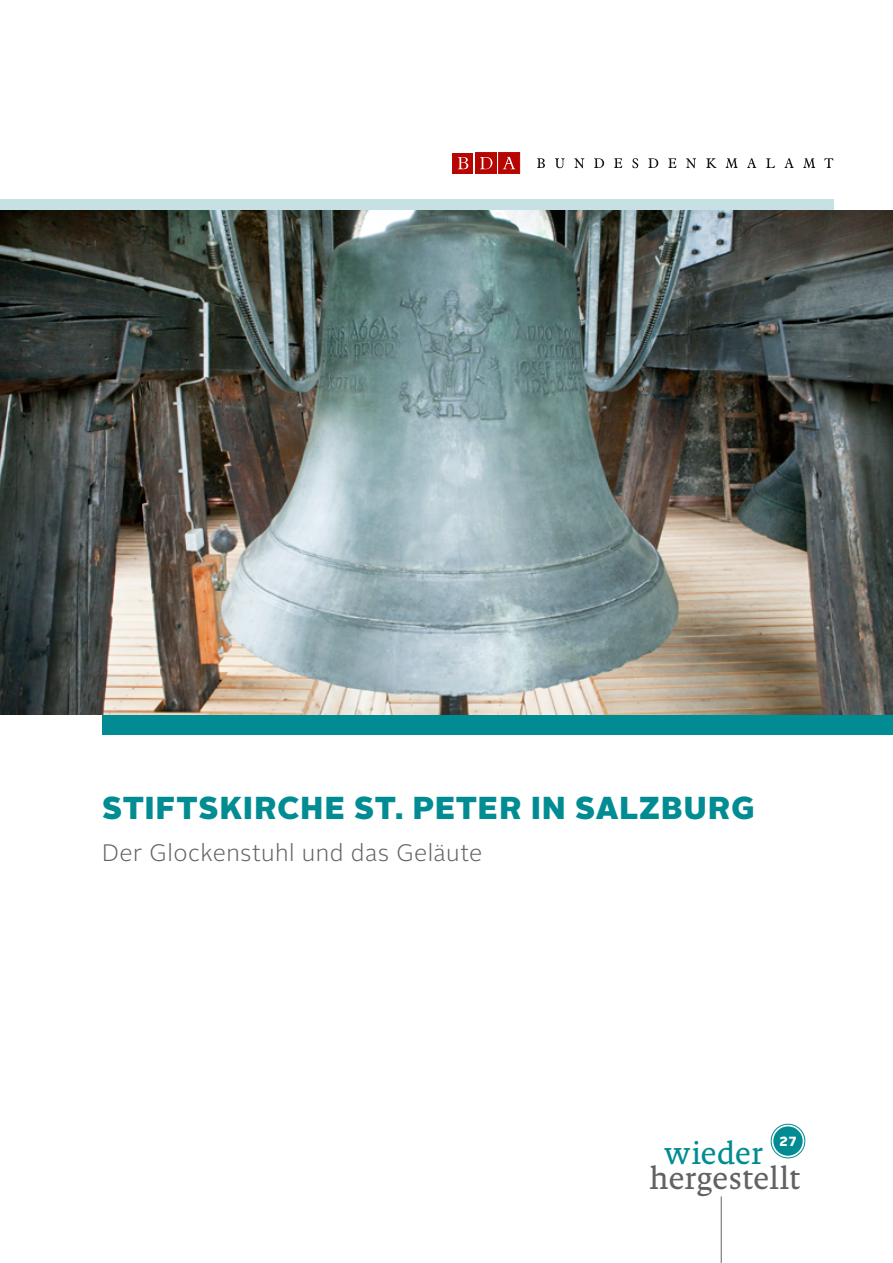
<style>
.page{position:relative;width:893px;height:1263px;background:#fff}
.page>*{position:absolute;margin:0;border:0;box-sizing:border-box;transform-origin:0 0}
.t1{font:32.7px "Malaga OT";letter-spacing:-.015em;color:#626261}
.t2{font:32.7px "Malaga OT";letter-spacing:-.015em;color:#008c92}
.t3{font:900 31.65px "Alright Sans";letter-spacing:.03em;color:#008c92}
.t4{font:300 23.7px "Alright Sans";letter-spacing:.02em;color:#626261}
.t5{font:900 13.35px "Alright Sans";color:#fff}
</style>
<div class="page">
<div style="left:102px;top:693px;width:791px;height:42px;background:#008c92"></div>
<div style="left:0;top:199px;width:833px;height:32px;background:#c5e1e4"></div>
<div style="left:452px;top:153px;width:21px;height:21px;background:#b70502"></div>
<svg style="left:458px;top:157px;width:10px;height:12px"></svg>
<div style="left:499px;top:153px;width:21px;height:21px;background:#b70502;border:1px solid #b70502"></div>
<svg style="left:503px;top:157px;width:12px;height:12px"></svg>
<div style="left:475px;top:153px;width:21px;height:21px;background:#b70502"></div>
<svg style="left:480px;top:157px;width:12px;height:12px"></svg>
<svg style="left:537px;top:158px;width:8px;height:10px"></svg>
<svg style="left:555px;top:158px;width:10px;height:10px"></svg>
<svg style="left:574px;top:158px;width:10px;height:10px"></svg>
<svg style="left:594px;top:158px;width:10px;height:10px"></svg>
<svg style="left:614px;top:158px;width:8px;height:10px"></svg>
<svg style="left:632px;top:158px;width:6px;height:10px"></svg>
<svg style="left:648px;top:158px;width:10px;height:10px"></svg>
<svg style="left:668px;top:158px;width:8px;height:10px"></svg>
<svg style="left:686px;top:158px;width:10px;height:10px"></svg>
<svg style="left:706px;top:158px;width:10px;height:10px"></svg>
<svg style="left:726px;top:158px;width:12px;height:10px"></svg>
<svg style="left:747px;top:158px;width:9px;height:10px"></svg>
<svg style="left:766px;top:158px;width:9px;height:10px"></svg>
<svg style="left:784px;top:158px;width:10px;height:10px"></svg>
<svg style="left:803px;top:158px;width:12px;height:10px"></svg>
<svg style="left:824px;top:158px;width:9px;height:10px"></svg>
<div style="left:773px;top:1126px;width:30px;height:30px;background:#008c92;border-radius:50%"></div>
<div style="left:771px;top:1124px;width:34px;height:34px;border:1px solid #008c92;border-radius:50%"></div>
<hr style="left:721px;top:1196px;width:1px;height:67px;background:#626261">
<img style="left:0;top:210px;width:893px;height:504px">
<p class="t3" style="left:102px;top:785px;width:654px">STIFTSKIRCHE ST. PETER IN SALZBURG</p>
<p class="t4" style="left:102px;top:837px;width:382px">Der Glockenstuhl und das Geläute</p>
<p class="t2" style="left:664px;top:1134px;width:100px">wieder</p>
<p class="t5" style="left:779px;top:1131px;width:19px">27</p>
<p class="t1" style="left:649px;top:1159px;width:153px">hergestellt</p>
</div>
